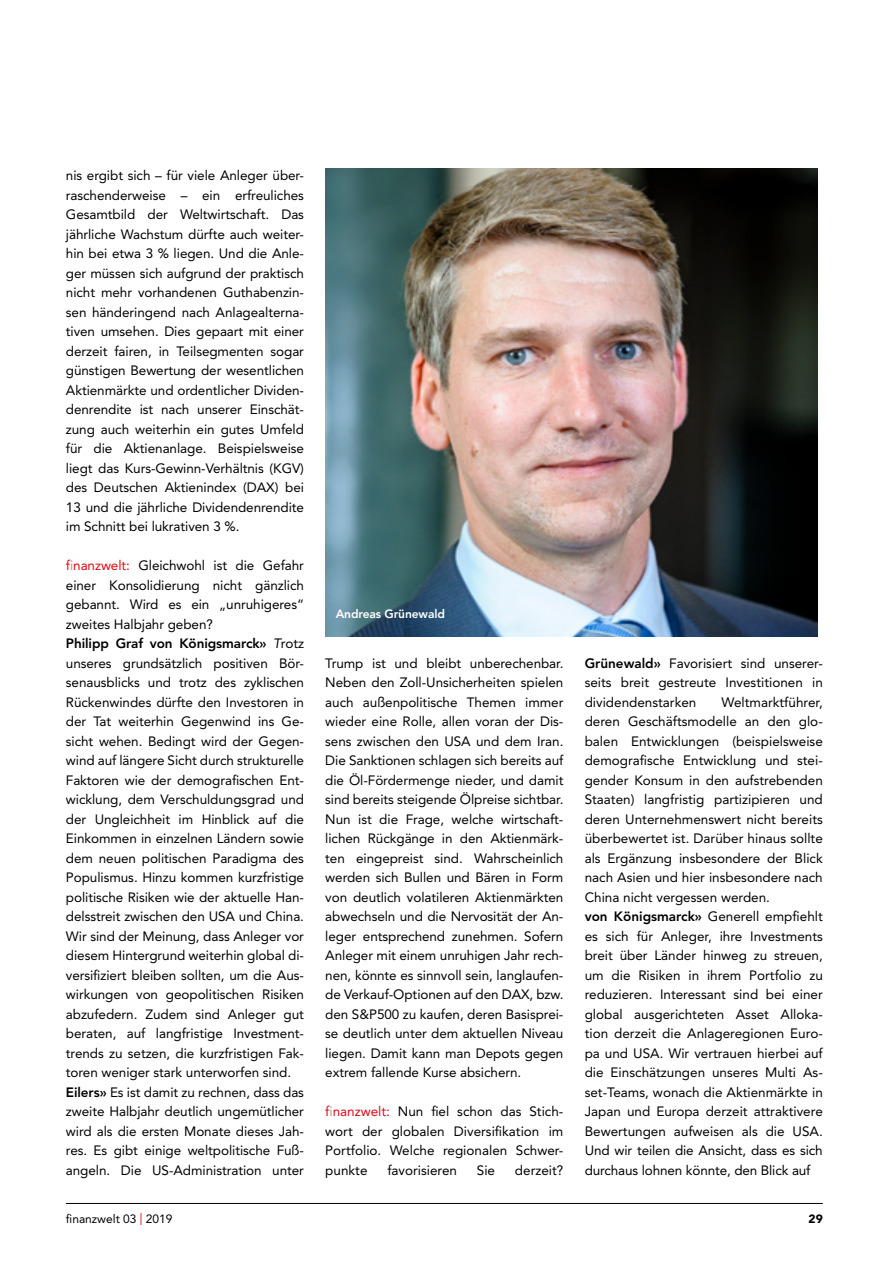
<style>
.page{position:relative;width:893px;height:1263px;background:#fff}
.page>*{position:absolute;margin:0;border:0;box-sizing:border-box;transform-origin:0 0}
.t1{font:13.5px/19.5px "Avenir LT Std";letter-spacing:-.005em;color:#000;text-align:justify}
.t2{font:12px "Avenir LT Std";color:#000}
.t3{font:800 12px "Avenir LT Std";letter-spacing:-.01em;color:#fff}
.t4{font:900 12px "Avenir LT Std";color:#000}
.s1{color:#e30613}
.s2{color:#9d9d9c}
.s3{font-weight:800}
.s4{font-style:italic}
</style>
<div class="page">
<hr style="left:66px;top:1203px;width:757px;height:1px;background:#000">
<img style="left:325px;top:169px;width:492px;height:467px">
<p class="t1" style="left:66px;top:166px;width:240px">nis ergibt sich – für viele Anleger über&shy;raschenderweise – ein erfreuliches Gesamtbild der Weltwirtschaft. Das jährliche Wachstum dürfte auch weiter&shy;hin bei etwa 3 % liegen. Und die Anle&shy;ger müssen sich aufgrund der praktisch nicht mehr vorhandenen Guthabenzin&shy;sen händeringend nach Anlagealterna&shy;tiven umsehen. Dies gepaart mit einer derzeit fairen, in Teilsegmenten sogar günstigen Bewertung der wesentlichen Aktienmärkte und ordentlicher Dividen&shy;denrendite ist nach unserer Einschät&shy;zung auch weiterhin ein gutes Umfeld für die Aktienanlage. Beispielsweise liegt das Kurs-Gewinn-Verhältnis (KGV) des Deutschen Aktienindex (DAX) bei 13 und die jährliche Dividendenrendite im Schnitt bei lukrativen 3 %.</p>
<p class="t1" style="left:66px;top:556px;width:240px;text-align:left"><span class="s1">f</span><span class="s2">i</span><span class="s1">nanzwelt:</span> Gleichwohl ist die Gefahr einer Konsolidierung nicht gänzlich gebannt. Wird es ein „unruhigeres“ zweites Halbjahr geben?<br><span class="s3">Philipp Graf von Königsmarck»</span> <span class="s4">T</span>rotz unseres grundsätzlich positiven Bör&shy;senausblicks und trotz des zyklischen Rückenwindes dürfte den Investoren in der Tat weiterhin Gegenwind ins Ge&shy;sicht wehen. Bedingt wird der Gegen&shy;wind auf längere Sicht durch strukturelle Faktoren wie der demografischen Ent&shy;wicklung, dem Verschuldungsgrad und der Ungleichheit im Hinblick auf die Einkommen in einzelnen Ländern sowie dem neuen politischen Paradigma des Populismus. Hinzu kommen kurzfristige politische Risiken wie der aktuelle Han&shy;delsstreit zwischen den USA und China.<br>Wir sind der Meinung, dass Anleger vor diesem Hintergrund weiterhin global di&shy;versifiziert bleiben sollten, um die Aus&shy;wirkungen von geopolitischen Risiken abzufedern. Zudem sind Anleger gut beraten, auf langfristige Investment&shy;trends zu setzen, die kurzfristigen Fak&shy;toren weniger stark unterworfen sind.<br><span class="s3">Eilers»</span> Es ist damit zu rechnen, dass das zweite Halbjahr deutlich ungemütlicher wird als die ersten Monate dieses Jah&shy;res. Es gibt einige weltpolitische Fuß&shy;angeln. Die US-Administration unter</p>
<p class="t2" style="left:66px;top:1212px;width:108px">finanzwelt 03 <span class="s1">|</span> 2019</p>
<p class="t4" style="left:809px;top:1212px;width:16px">29</p>
<p class="t3" style="left:336px;top:606px;width:111px">Andreas Grünewald</p>
<p class="t1" style="left:585px;top:653px;width:240px"><span class="s3">Grünewald»</span> Favorisiert sind unserer&shy;seits breit gestreute Investitionen in dividendenstarken</p>
<p class="t1" style="left:325px;top:654px;width:240px">Trump ist und bleibt unberechenbar.<br>Neben den Zoll-Unsicherheiten spielen auch außenpolitische Themen immer wieder eine Rolle, allen voran der Dis&shy;sens zwischen den USA und dem Iran.<br>Die Sanktionen schlagen sich bereits auf die Öl-Fördermenge nieder, und damit sind bereits steigende Ölpreise sichtbar.<br>Nun ist die Frage, welche wirtschaft&shy;lichen Rückgänge in den Aktienmärk&shy;ten eingepreist sind. Wahrscheinlich werden sich Bullen und Bären in Form von deutlich volatileren Aktienmärkten abwechseln und die Nervosität der An&shy;leger entsprechend zunehmen. Sofern Anleger mit einem unruhigen Jahr rech&shy;nen, könnte es sinnvoll sein, langlaufen&shy;de Verkauf-Optionen auf den DAX, bzw. den S&amp;P500 zu kaufen, deren Basisprei&shy;se deutlich unter dem aktuellen Niveau liegen. Damit kann man Depots gegen extrem fallende Kurse absichern.</p>
<p class="t1" style="left:325px;top:1102px;width:240px"><span class="s1">f</span><span class="s2">i</span><span class="s1">nanzwelt:</span> Nun fiel schon das Stich&shy;wort der globalen Diversifikation im Portfolio. Welche regionalen Schwer&shy;punkte</p>
<p class="t1" style="left:585px;top:692px;width:240px;text-align:left;text-indent:137px">Weltmarktführer, deren Geschäftsmodelle an den glo&shy;balen Entwicklungen (beispielsweise demografische Entwicklung und stei&shy;gender Konsum in den aufstrebenden Staaten) langfristig partizipieren und deren Unternehmenswert nicht bereits überbewertet ist. Darüber hinaus sollte als Ergänzung insbesondere der Blick nach Asien und hier insbesondere nach China nicht vergessen werden.<br><span class="s3">von Königsmarck»</span> Generell empfiehlt es sich für Anleger, ihre Investments breit über Länder hinweg zu streuen, um die Risiken in ihrem Portfolio zu reduzieren. Interessant sind bei einer global ausgerichteten Asset Alloka&shy;tion derzeit die Anlageregionen Euro&shy;pa und USA. Wir vertrauen hierbei auf die Einschätzungen unseres Multi As&shy;set-Teams, wonach die Aktienmärkte in Japan und Europa derzeit attraktivere Bewertungen aufweisen als die USA.<br>Und wir teilen die Ansicht, dass es sich durchaus lohnen könnte, den Blick auf</p>
<p class="t1" style="left:387px;top:1160px;width:71px">favorisieren</p>
<p class="t1" style="left:477px;top:1160px;width:20px">Sie</p>
<p class="t1" style="left:515px;top:1160px;width:50px">derzeit?</p>
</div>
